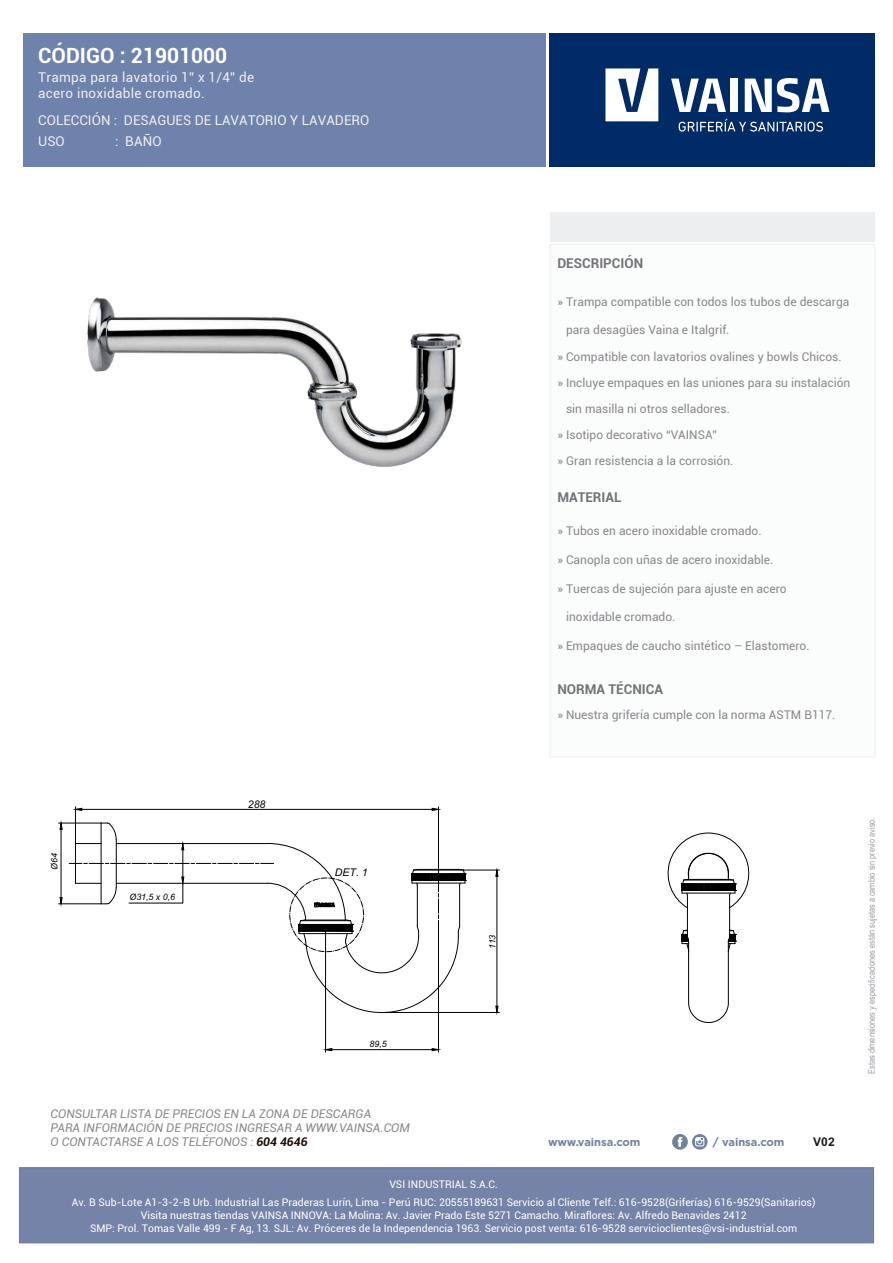
<style>
.page{position:relative;width:893px;height:1263px;background:#fff}
.page>*{position:absolute;margin:0;border:0;box-sizing:border-box;transform-origin:0 0}
.t1{font:700 21px "Roboto";color:#fff}
.t2{font:13.5px/16.2px "Roboto";letter-spacing:.015em;color:#edeeef}
.t3{font:700 13.5px "Roboto";color:#747378}
.t4{font:12px/26px "Roboto";color:#8a878d}
.t5{font:italic 12px/14.4px "Roboto";color:#8a878d}
.t6{font:700 12px "Arial";color:#1d1c1a}
.t7{font:700 11.1px "Gotham";color:#71829c}
.t8{font:10.5px/18.6px "Roboto";color:#fff;text-align:center}
.t9{font:italic 10.5px "Arial";color:#000}
.t10{font:9px "Arial Narrow";color:#9d9ea5}
.t11{font:italic 8.85px "Arial";color:#000}
.s1{font-weight:700;color:#1d0c07}
</style>
<div class="page">
<div style="left:550px;top:213px;width:325px;height:29px;background:#edeeef"></div>
<div style="left:549px;top:34px;width:326px;height:133px;background:#002b66"></div>
<svg style="left:605px;top:68px;width:53px;height:53px"></svg>
<svg style="left:671px;top:79px;width:55px;height:33px"></svg>
<div style="left:730px;top:79px;width:8px;height:33px;background:#fff"></div>
<svg style="left:745px;top:78px;width:84px;height:34px"></svg>
<svg style="left:679px;top:119px;width:144px;height:13px"></svg>
<div style="left:23px;top:34px;width:522px;height:133px;background:#6e82ab"></div>
<div style="left:550px;top:244px;width:325px;height:513px;background:#fbfcfc"></div>
<hr style="left:729px;top:896px;width:1px;height:40px;background:#000">
<hr style="left:687px;top:896px;width:1px;height:40px;background:#000">
<svg style="left:681px;top:929px;width:55px;height:94px"></svg>
<svg style="left:667px;top:833px;width:83px;height:75px"></svg>
<hr style="left:59px;top:823px;width:42px;height:1px;background:#000">
<hr style="left:59px;top:903px;width:42px;height:1px;background:#000">
<hr style="left:61px;top:829px;width:1px;height:68px;background:#000">
<svg style="left:59px;top:822px;width:4px;height:8px"></svg>
<svg style="left:59px;top:897px;width:4px;height:7px"></svg>
<hr style="left:438px;top:932px;width:1px;height:120px;background:#000">
<hr style="left:325px;top:940px;width:1px;height:112px;background:#000">
<hr style="left:332px;top:1049px;width:100px;height:1px;background:#000">
<svg style="left:431px;top:1048px;width:7px;height:3px"></svg>
<svg style="left:325px;top:1048px;width:8px;height:3px"></svg>
<hr style="left:438px;top:807px;width:1px;height:73px;background:#000">
<hr style="left:75px;top:807px;width:1px;height:36px;background:#000">
<hr style="left:82px;top:809px;width:350px;height:1px;background:#000">
<svg style="left:431px;top:807px;width:7px;height:4px"></svg>
<svg style="left:76px;top:807px;width:7px;height:4px"></svg>
<hr style="left:463px;top:870px;width:36px;height:1px;background:#000">
<hr style="left:385px;top:1012px;width:114px;height:1px;background:#000">
<hr style="left:497px;top:876px;width:1px;height:130px;background:#000">
<svg style="left:495px;top:869px;width:4px;height:8px"></svg>
<svg style="left:495px;top:1005px;width:4px;height:7px"></svg>
<svg style="left:69px;top:823px;width:397px;height:190px"></svg>
<svg style="left:672px;top:1134px;width:35px;height:16px"></svg>
<div style="left:19px;top:1167px;width:855px;height:76px;background:#7483a7"></div>
<img style="left:87px;top:297px;width:375px;height:170px">
<h1 class="t1" style="left:38px;top:41px;width:191px">CÓDIGO : 21901000</h1>
<p class="t2" style="left:38px;top:68px;width:217px">Trampa para lavatorio 1” x 1/4” de acero inoxidable cromado.</p>
<p class="t2" style="left:38px;top:133px;width:28px">USO</p>
<p class="t2" style="left:115px;top:133px;width:48px">: BAÑO</p>
<p class="t2" style="left:38px;top:111px;width:332px">COLECCIÓN : DESAGUES DE LAVATORIO Y LAVADERO</p>
<p class="t3" style="left:557px;top:254px;width:87px">DESCRIPCIÓN</p>
<p class="t4" style="left:557px;top:288px;width:294px">» Trampa compatible con todos los tubos de descarga</p>
<p class="t4" style="left:566px;top:316px;width:165px">para desagües Vaina e Italgrif.</p>
<p class="t4" style="left:557px;top:343px;width:286px">» Compatible con lavatorios ovalines y bowls Chicos.</p>
<p class="t4" style="left:557px;top:369px;width:295px">» Incluye empaques en las uniones para su instalación</p>
<p class="t4" style="left:557px;top:395px;width:178px;text-indent:9px">sin masilla ni otros selladores. » Isotipo decorativo “VAINSA”<br>» Gran resistencia a la corrosión.</p>
<p class="t3" style="left:557px;top:487px;width:66px">MATERIAL</p>
<p class="t4" style="left:557px;top:518px;width:206px">» Tubos en acero inoxidable cromado.</p>
<p class="t4" style="left:557px;top:547px;width:217px">» Canopla con uñas de acero inoxidable.</p>
<p class="t4" style="left:557px;top:575px;width:231px">» Tuercas de sujeción para ajuste en acero</p>
<p class="t4" style="left:566px;top:603px;width:111px">inoxidable cromado.</p>
<p class="t4" style="left:557px;top:632px;width:254px">» Empaques de caucho sintético – Elastomero.</p>
<p class="t3" style="left:557px;top:679px;width:107px">NORMA TÉCNICA</p>
<p class="t4" style="left:557px;top:702px;width:280px">» Nuestra grifería cumple con la norma ASTM B117.</p>
<p class="t11" style="left:49px;top:870px;width:18px;rotate:-90deg">Ø64</p>
<p class="t11" style="left:130px;top:892px;width:47px">Ø31,5 x 0,6</p>
<p class="t9" style="left:248px;top:798px;width:19px">288</p>
<p class="t9" style="left:335px;top:866px;width:34px">DET. 1</p>
<p class="t11" style="left:370px;top:1039px;width:19px">89,5</p>
<p class="t11" style="left:487px;top:949px;width:16px;rotate:-90deg">113</p>
<p class="t5" style="left:51px;top:1105px;width:361px">CONSULTAR LISTA DE PRECIOS EN LA ZONA DE DESCARGA<br>PARA INFORMACIÓN DE PRECIOS INGRESAR A WWW.VAINSA.COM<br>O CONTACTARSE A LOS TELÉFONOS : <span class="s1">604 4646</span></p>
<p class="t7" style="left:548px;top:1135px;width:94px">www.vainsa.com</p>
<p class="t7" style="left:713px;top:1135px;width:73px">/ vainsa.com</p>
<p class="t6" style="left:813px;top:1135px;width:23px">V02</p>
<p class="t8" style="left:72px;top:1174px;width:745px">VSI INDUSTRIAL S.A.C.<br>Av. B Sub-Lote A1-3-2-B Urb. Industrial Las Praderas Lurín, Lima - Perú RUC: 20555189631 Servicio al Cliente Telf.: 616-9528(Griferías) 616-9529(Sanitarios)</p>
<p class="t8" style="left:90px;top:1208px;width:709px;line-height:12.6px">Visita nuestras tiendas VAINSA INNOVA: La Molina: Av. Javier Prado Este 5271 Camacho. Miraflores: Av. Alfredo Benavides 2412<br>SMP: Prol. Tomas Valle 499 - F Ag, 13. SJL: Av. Próceres de la Independencia 1963. Servicio post venta: 616-9528 servicioclientes@vsi-industrial.com</p>
<p class="t10" style="left:865px;top:1074px;width:258px;rotate:-90deg">Estas dimensiones y especificaciones están sujetas a cambio sin previo aviso.</p>
</div>
